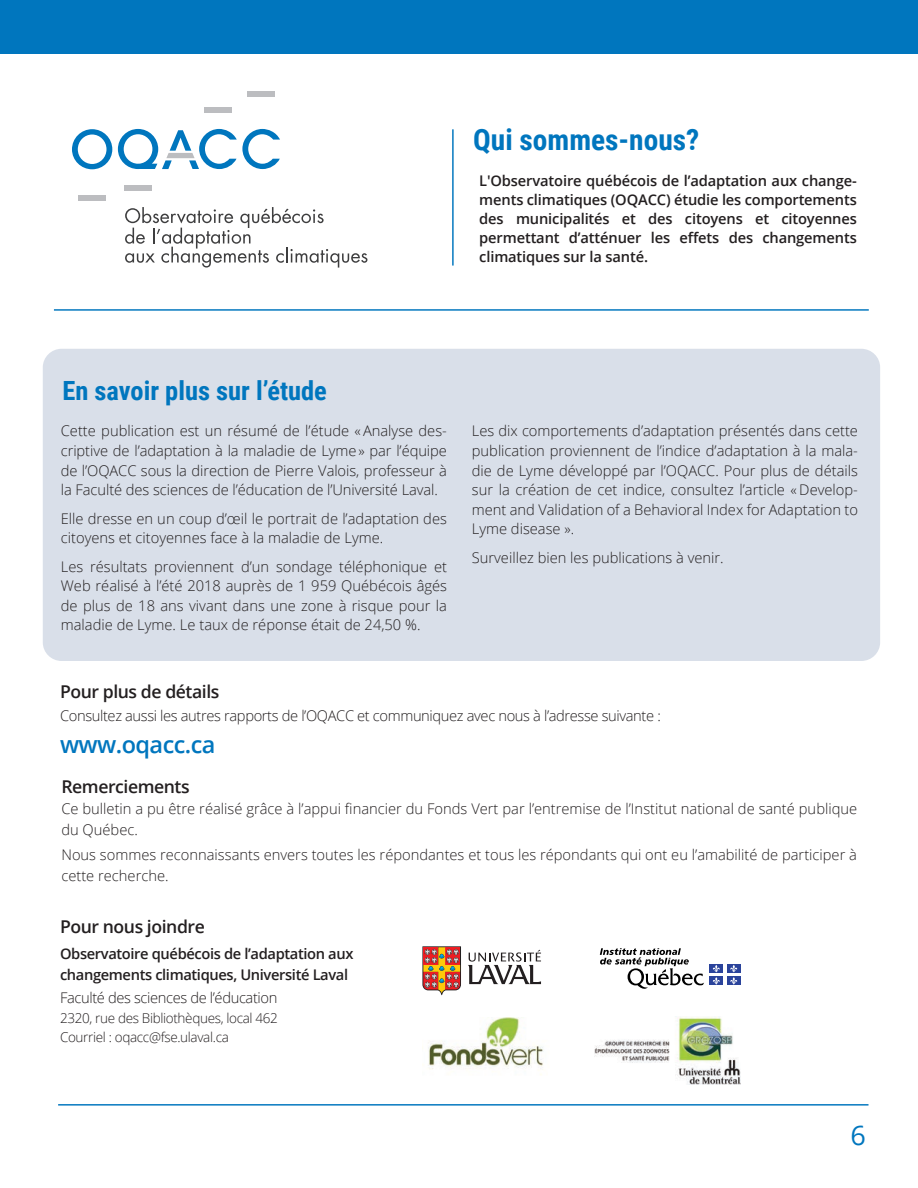
<style>
.page{position:relative;width:918px;height:1188px;background:#fff}
.page>*{position:absolute;margin:0;border:0;box-sizing:border-box;transform-origin:0 0}
.t1{font:700 29.4px "Roboto Condensed";color:#0076be}
.t2{font:27px "Open Sans";color:#0076be}
.t3{font:700 26.4px "Roboto Condensed";color:#0076be}
.t4{font:600 23.55px "Open Sans";letter-spacing:-.025em;color:#0076be}
.t5{font:600 17.7px "Open Sans";letter-spacing:-.025em;color:#231f20}
.t6{font:300 14.7px/19.5px "Open Sans";color:#231f20;text-align:justify}
.t7{font:600 14.7px/19px "Open Sans";letter-spacing:-.025em;color:#231f20;text-align:justify}
.t8{font:300 14.7px "Open Sans";letter-spacing:-.025em;color:#231f20}
.t9{font:300 13.5px/19.5px "Open Sans";letter-spacing:-.025em;color:#231f20}
</style>
<div class="page">
<div style="left:0;top:0;width:918px;height:54px;background:#0076be"></div>
<hr style="left:58px;top:1104px;width:811px;height:2px;background:#0076be">
<div style="left:43px;top:349px;width:837px;height:312px;background:#d9dfe9;border-radius:19px"></div>
<hr style="left:54px;top:309px;width:815px;height:2px;background:#0076be">
<hr style="left:452px;top:129px;width:2px;height:137px;background:#0076be">
<svg style="left:125px;top:207px;width:242px;height:61px"></svg>
<svg style="left:72px;top:129px;width:40px;height:40px"></svg>
<div style="left:124px;top:185px;width:28px;height:5px;background:#bcbdc0"></div>
<div style="left:78px;top:196px;width:28px;height:5px;background:#bcbdc0"></div>
<div style="left:248px;top:92px;width:27px;height:5px;background:#bcbdc0"></div>
<div style="left:204px;top:108px;width:28px;height:5px;background:#bcbdc0"></div>
<svg style="left:118px;top:129px;width:162px;height:40px"></svg>
<svg style="left:468px;top:950px;width:73px;height:34px"></svg>
<svg style="left:422px;top:946px;width:39px;height:49px;background:#c37450"></svg>
<svg style="left:600px;top:948px;width:104px;height:41px"></svg>
<div style="left:709px;top:964px;width:14px;height:9px;background:#2a439b"></div>
<div style="left:727px;top:964px;width:14px;height:9px;background:#2a439b"></div>
<div style="left:709px;top:977px;width:14px;height:8px;background:#2a439b"></div>
<svg style="left:713px;top:965px;width:7px;height:20px"></svg>
<div style="left:727px;top:977px;width:14px;height:8px;background:#2a439b"></div>
<svg style="left:730px;top:965px;width:7px;height:20px"></svg>
<img style="left:428px;top:1017px;width:116px;height:58px">
<img style="left:595px;top:1017px;width:146px;height:67px">
<h1 class="t1" style="left:473px;top:119px;width:228px">Qui sommes-nous?</h1>
<p class="t7" style="left:479px;top:171px;width:379px">L'Observatoire québécois de l’adaptation aux change&shy;ments climatiques (OQACC) étudie les comportements des municipalités et des citoyens et citoyennes permettant d’atténuer les effets des changements climatiques sur la santé.</p>
<h3 class="t3" style="left:63px;top:372px;width:266px">En savoir plus sur l’étude</h3>
<p class="t6" style="left:61px;top:421px;width:388px">Cette publication est un résumé de l’étude «Analyse des&shy;criptive de l’adaptation à la maladie de Lyme» par l’équipe de l’OQACC sous la direction de Pierre Valois, professeur à la Faculté des sciences de l’éducation de l’Université Laval.</p>
<p class="t6" style="left:61px;top:508px;width:388px">Elle dresse en un coup d’œil le portrait de l’adaptation des citoyens et citoyennes face à la maladie de Lyme.</p>
<p class="t6" style="left:61px;top:556px;width:388px">Les résultats proviennent d’un sondage téléphonique et Web réalisé à l’été 2018 auprès de 1 959 Québécois âgés de plus de 18 ans vivant dans une zone à risque pour la maladie de Lyme. Le taux de réponse était de 24,50 %.</p>
<p class="t6" style="left:472px;top:421px;width:388px">Les dix comportements d’adaptation présentés dans cette publication proviennent de l’indice d’adaptation à la mala&shy;die de Lyme développé par l’OQACC. Pour plus de détails sur la création de cet indice, consultez l’article « Develop&shy;ment and Validation of a Behavioral Index for Adaptation to Lyme disease ».</p>
<p class="t6" style="left:472px;top:547px;width:253px">Surveillez bien les publications à venir.</p>
<p class="t5" style="left:60px;top:679px;width:161px">Pour plus de détails</p>
<p class="t8" style="left:60px;top:706px;width:602px">Consultez aussi les autres rapports de l’OQACC et communiquez avec nous à l’adresse suivante :</p>
<h3 class="t4" style="left:60px;top:729px;width:157px">www.oqacc.ca</h3>
<p class="t5" style="left:61px;top:774px;width:130px">Remerciements</p>
<p class="t6" style="left:61px;top:797px;width:797px;line-height:21px">Ce bulletin a pu être réalisé grâce à l’appui financier du Fonds Vert par l’entremise de l’Institut national de santé publique du Québec.</p>
<p class="t6" style="left:61px;top:844px;width:797px;line-height:21px">Nous sommes reconnaissants envers toutes les répondantes et tous les répondants qui ont eu l’amabilité de participer à cette recherche.</p>
<p class="t5" style="left:60px;top:914px;width:146px">Pour nous joindre</p>
<p class="t7" style="left:60px;top:942px;width:295px;line-height:21px">Observatoire québécois de l’adaptation aux changements climatiques, Université Laval</p>
<p class="t8" style="left:60px;top:988px;width:219px">Faculté des sciences de l’éducation</p>
<p class="t9" style="left:60px;top:1008px;width:219px">2320, rue des Bibliothèques, local 462<br>Courriel : oqacc@fse.ulaval.ca</p>
<h2 class="t2" style="left:851px;top:1116px;width:17px">6</h2>
</div>
